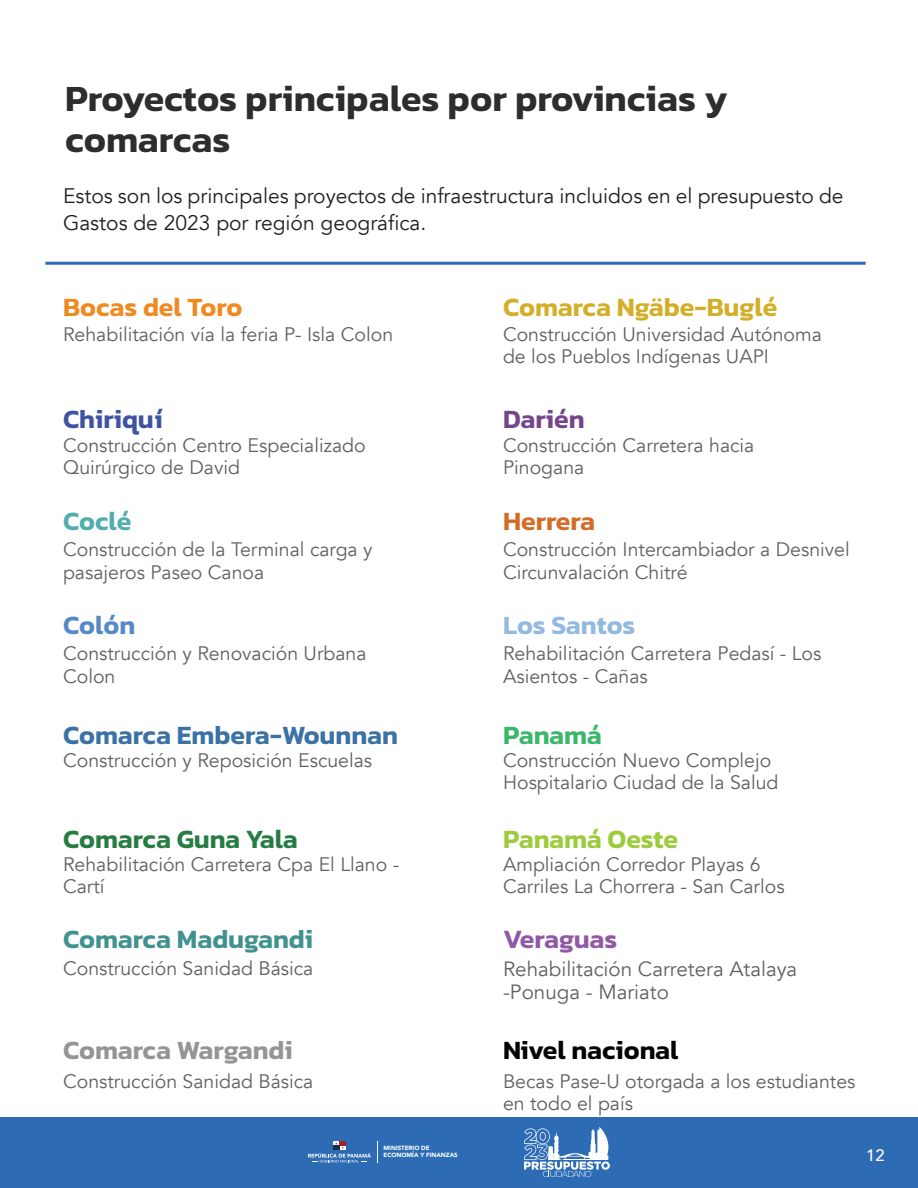
<style>
.page{position:relative;width:918px;height:1188px;background:#fff}
.page>*{position:absolute;margin:0;border:0;box-sizing:border-box;transform-origin:0 0}
.t1{font:600 37.5px/40.5px "Kanit";color:#2c2d2d}
.t2{font:600 26.7px "Kanit";color:#3a72a5}
.t3{font:600 26.7px "Kanit";color:#d3af29}
.t4{font:600 26.7px "Kanit";color:#409290}
.t5{font:600 26.7px "Kanit";color:#277c43}
.t6{font:600 26.7px "Kanit";color:#969596}
.t7{font:600 26.7px "Kanit";color:#040503}
.t8{font:600 26.7px "Kanit";color:#ef8a21}
.t9{font:600 26.7px "Kanit";letter-spacing:-.005em;color:#9dcb3b}
.t10{font:600 26.7px "Kanit";letter-spacing:-.005em;color:#91b9e1}
.t11{font:600 26.7px "Kanit";color:#9059a5}
.t12{font:600 26.7px "Kanit";color:#3f53a3}
.t13{font:600 26.7px "Kanit";color:#d36c27}
.t14{font:600 26.7px "Kanit";color:#75468a}
.t15{font:600 26.7px "Kanit";letter-spacing:-.015em;color:#3bb76a}
.t16{font:600 26.7px "Kanit";color:#52aeae}
.t17{font:600 26.7px "Kanit";color:#5789c7}
.t18{font:21px/27px "Avenir";color:#231f20}
.t19{font:20.55px/22.5px "Avenir";color:#606161}
.t20{font:19.5px/22.5px "Avenir";color:#606161}
.t21{font:500 16.5px "Avenir";color:#fff}
.t22{font:900 6px/7.4px "Avenir";color:#fff}
</style>
<div class="page">
<hr style="left:45px;top:262px;width:821px;height:3px;background:#2d6cb5">
<div style="left:0;top:1117px;width:918px;height:70px;background:#2d6cb5"></div>
<svg style="left:524px;top:1127px;width:86px;height:50px"></svg>
<svg style="left:308px;top:1141px;width:63px;height:22px"></svg>
<svg style="left:377px;top:1141px;width:1px;height:22px"></svg>
<h1 class="t1" style="left:65px;top:77px;width:664px">Proyectos principales por provincias y comarcas</h1>
<p class="t18" style="left:63px;top:183px;width:782px">Estos son los principales proyectos de infraestructura incluidos en el presupuesto de<br>Gastos de 2023 por región geográfica.</p>
<h2 class="t8" style="left:63px;top:287px;width:181px">Bocas del Toro</h2>
<p class="t20" style="left:63px;top:323px;width:332px">Rehabilitación vía la feria P- Isla Colon</p>
<h2 class="t3" style="left:503px;top:287px;width:276px">Comarca Ngäbe-Buglé</h2>
<p class="t20" style="left:503px;top:323px;width:320px">Construcción Universidad Autónoma de los Pueblos Indígenas UAPI</p>
<h2 class="t12" style="left:63px;top:399px;width:101px">Chiriquí</h2>
<h2 class="t14" style="left:503px;top:399px;width:83px">Darién</h2>
<p class="t20" style="left:63px;top:434px;width:304px">Construcción Centro Especializado<br>Quirúrgico de David</p>
<p class="t20" style="left:503px;top:434px;width:253px">Construcción Carretera hacia<br>Pinogana</p>
<h2 class="t16" style="left:63px;top:501px;width:70px">Coclé</h2>
<p class="t20" style="left:63px;top:538px;width:311px">Construcción de la Terminal carga y pasajeros Paseo Canoa</p>
<h2 class="t13" style="left:503px;top:501px;width:94px">Herrera</h2>
<p class="t20" style="left:503px;top:538px;width:348px">Construcción Intercambiador a Desnivel<br>Circunvalación Chitré</p>
<h2 class="t17" style="left:63px;top:605px;width:74px">Colón</h2>
<h2 class="t10" style="left:503px;top:605px;width:134px">Los Santos</h2>
<p class="t20" style="left:63px;top:643px;width:305px">Construcción y Renovación Urbana<br>Colon</p>
<p class="t20" style="left:503px;top:643px;width:320px">Rehabilitación Carretera Pedasí - Los<br>Asientos - Cañas</p>
<h2 class="t2" style="left:63px;top:714px;width:336px">Comarca Embera-Wounnan</h2>
<p class="t20" style="left:63px;top:749px;width:311px">Construcción y Reposición Escuelas</p>
<h2 class="t15" style="left:503px;top:714px;width:100px">Panamá</h2>
<p class="t20" style="left:503px;top:749px;width:277px">Construcción Nuevo Complejo<br>Hospitalario Ciudad de la Salud</p>
<h2 class="t5" style="left:63px;top:818px;width:236px">Comarca Guna Yala</h2>
<p class="t20" style="left:63px;top:853px;width:338px">Rehabilitación Carretera Cpa El Llano -<br>Cartí</p>
<h2 class="t4" style="left:63px;top:919px;width:252px">Comarca Madugandi</h2>
<p class="t20" style="left:63px;top:958px;width:252px">Construcción Sanidad Básica</p>
<h2 class="t9" style="left:503px;top:818px;width:176px">Panamá Oeste</h2>
<p class="t20" style="left:503px;top:853px;width:283px">Ampliación Corredor Playas 6<br>Carriles La Chorrera - San Carlos</p>
<h2 class="t11" style="left:503px;top:919px;width:116px">Veraguas</h2>
<p class="t19" style="left:503px;top:958px;width:296px">Rehabilitación Carretera Atalaya -Ponuga - Mariato</p>
<h2 class="t6" style="left:63px;top:1030px;width:231px">Comarca Wargandi</h2>
<h2 class="t7" style="left:503px;top:1030px;width:177px">Nivel nacional</h2>
<p class="t20" style="left:503px;top:1070px;width:354px">Becas Pase-U otorgada a los estudiantes en todo el país</p>
<p class="t22" style="left:384px;top:1144px;width:76px">MINISTERIO DE<br>ECONOMÍA Y FINANZAS</p>
<p class="t21" style="left:866px;top:1141px;width:20px">12</p>
<p class="t20" style="left:63px;top:1070px;width:252px">Construcción Sanidad Básica</p>
</div>
